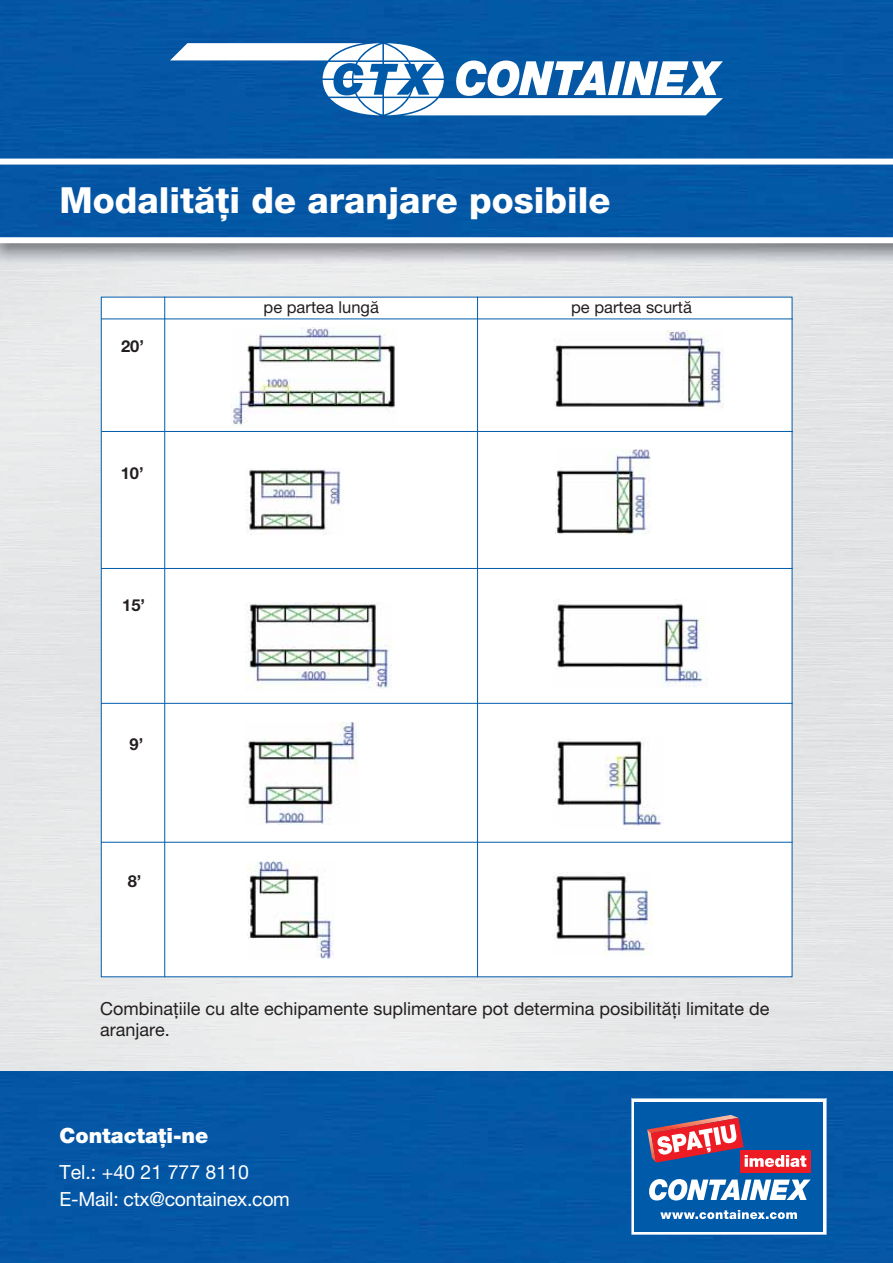
<style>
.page{position:relative;width:893px;height:1263px;background:#fff}
.page>*{position:absolute;margin:0;border:0;box-sizing:border-box;transform-origin:0 0}
.t1{font:800 36px "WALTER Helvetica 85";color:#fff}
.t2{font:900 21px "WALTER Helvetica 95";color:#fff}
.t3{font:19.5px/27px "WALTER Helvetica 55 Roman";letter-spacing:-.015em;color:#fff}
.t4{font:18px/21.6px "WALTER Helvetica 55 Roman";color:#231f20}
.t5{font:16.5px "WALTER Helvetica 55 Roman";color:#231f20}
.t6{font:700 16.5px "WALTER Helvetica 75";color:#231f20}
</style>
<div class="page">
<img style="left:0;top:243px;width:893px;height:828px">
<div style="left:0;top:1071px;width:893px;height:192px;background:#0457a6"></div>
<div style="left:0;top:0;width:893px;height:237px;background:#0457a6"></div>
<div style="left:0;top:159px;width:893px;height:6px;background:#fff"></div>
<svg style="left:170px;top:43px;width:553px;height:72px"></svg>
<div style="left:101px;top:297px;width:691px;height:680px;background:#fff"></div>
<hr style="left:164px;top:297px;width:1px;height:680px;background:#005baa">
<hr style="left:101px;top:431px;width:692px;height:1px;background:#005baa">
<hr style="left:101px;top:842px;width:691px;height:1px;background:#005baa">
<hr style="left:101px;top:703px;width:691px;height:1px;background:#005baa">
<hr style="left:101px;top:568px;width:691px;height:1px;background:#005baa">
<hr style="left:477px;top:297px;width:1px;height:680px;background:#005baa">
<hr style="left:101px;top:318px;width:692px;height:1px;background:#005baa">
<img style="left:231px;top:327px;width:165px;height:99px">
<img style="left:553px;top:600px;width:152px;height:87px">
<img style="left:246px;top:468px;width:95px;height:66px">
<img style="left:244px;top:722px;width:115px;height:103px">
<img style="left:557px;top:741px;width:107px;height:85px">
<img style="left:247px;top:861px;width:87px;height:97px">
<img style="left:553px;top:874px;width:99px;height:81px">
<img style="left:553px;top:331px;width:170px;height:78px">
<img style="left:556px;top:449px;width:95px;height:85px">
<img style="left:245px;top:602px;width:146px;height:87px">
<svg style="left:631px;top:1098px;width:196px;height:137px"></svg>
<h1 class="t1" style="left:60px;top:180px;width:552px">Modalităţi de aranjare posibile</h1>
<p class="t6" style="left:121px;top:337px;width:24px">20’</p>
<p class="t6" style="left:121px;top:464px;width:24px">10’</p>
<p class="t6" style="left:122px;top:596px;width:24px">15’</p>
<p class="t6" style="left:130px;top:735px;width:15px">9’</p>
<p class="t6" style="left:128px;top:872px;width:15px">8’</p>
<p class="t5" style="left:264px;top:298px;width:117px">pe partea lungă</p>
<p class="t5" style="left:571px;top:298px;width:122px">pe partea scurtă</p>
<p class="t4" style="left:100px;top:997px;width:671px">Combinaţiile cu alte echipamente suplimentare pot determina posibilităţi limitate de aranjare.</p>
<p class="t2" style="left:59px;top:1124px;width:150px">Contactaţi-ne</p>
<p class="t3" style="left:59px;top:1159px;width:232px">Tel.: +40 21 777 8110<br>E-Mail: ctx@containex.com</p>
</div>
